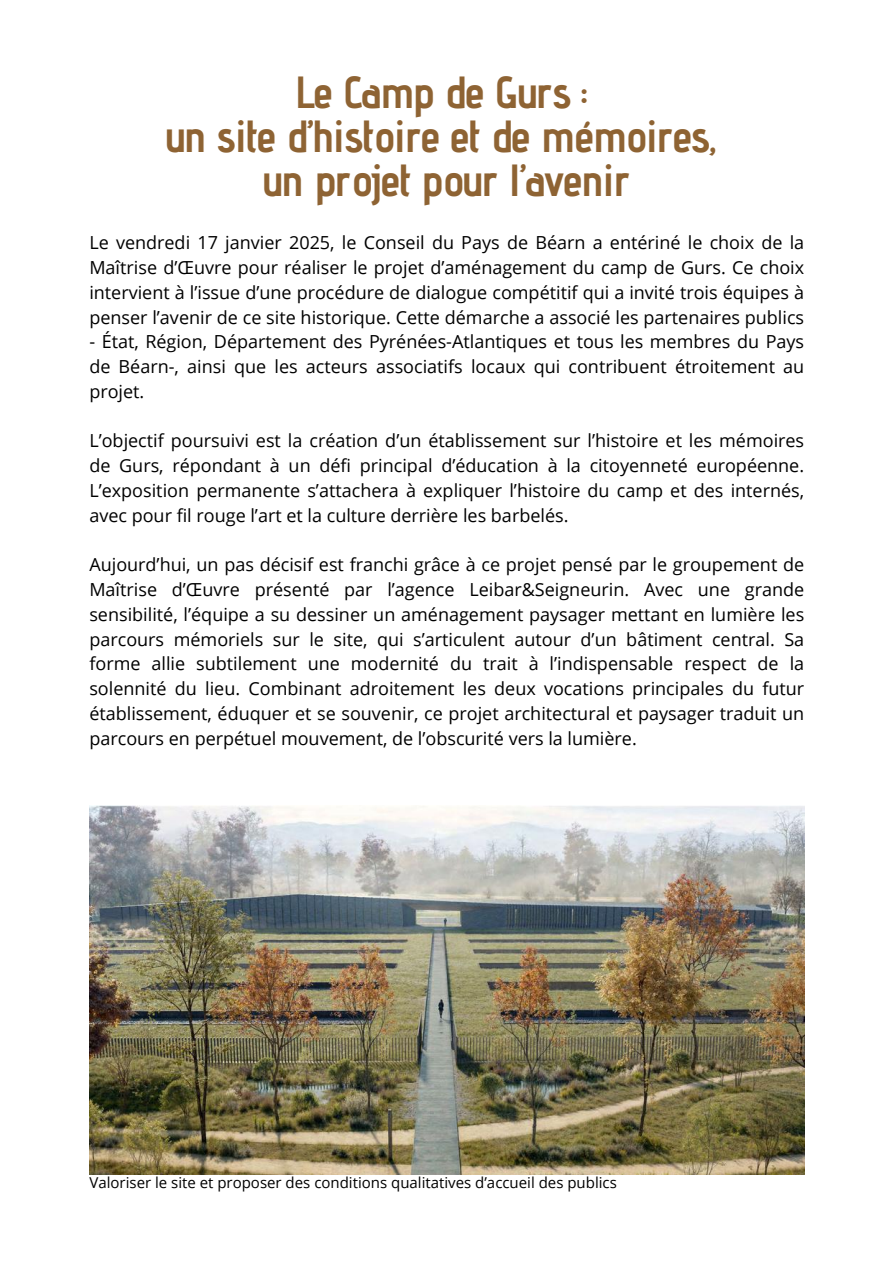
<style>
.page{position:relative;width:894px;height:1264px;background:#fff}
.page>*{position:absolute;margin:0;border:0;box-sizing:border-box;transform-origin:0 0}
.t1{font:700 45px/43.8px "Advent Pro";letter-spacing:-.03em;color:#8e6333;text-align:center}
.t2{font:18px/24.8px "Open Sans";color:#000;text-align:justify}
.t3{font:15px "Open Sans";color:#000}
</style>
<div class="page">
<img style="left:89px;top:805px;width:715px;height:369px">
<h1 class="t1" style="left:165px;top:70px;width:553px">Le Camp de Gurs :<br>un site d’histoire et de mémoires, un projet pour l’avenir</h1>
<p class="t2" style="left:89px;top:230px;width:716px">Le vendredi 17 janvier 2025, le Conseil du Pays de Béarn a entériné le choix de la Maîtrise d’Œuvre pour réaliser le projet d’aménagement du camp de Gurs. Ce choix intervient à l’issue d’une procédure de dialogue compétitif qui a invité trois équipes à penser l’avenir de ce site historique. Cette démarche a associé les partenaires publics</p>
<p class="t2" style="left:89px;top:329px;width:716px">- État, Région, Département des Pyrénées-Atlantiques et tous les membres du Pays de Béarn-, ainsi que les acteurs associatifs locaux qui contribuent étroitement au projet.</p>
<p class="t2" style="left:89px;top:428px;width:716px">L’objectif poursuivi est la création d’un établissement sur l’histoire et les mémoires de Gurs, répondant à un défi principal d’éducation à la citoyenneté européenne.<br>L’exposition permanente s’attachera à expliquer l’histoire du camp et des internés, avec pour fil rouge l’art et la culture derrière les barbelés.</p>
<p class="t2" style="left:89px;top:552px;width:716px">Aujourd’hui, un pas décisif est franchi grâce à ce projet pensé par le groupement de Maîtrise d’Œuvre présenté par l’agence Leibar&amp;Seigneurin. Avec une grande sensibilité, l’équipe a su dessiner un aménagement paysager mettant en lumière les parcours mémoriels sur le site, qui s’articulent autour d’un bâtiment central. Sa forme allie subtilement une modernité du trait à l’indispensable respect de la solennité du lieu. Combinant adroitement les deux vocations principales du futur établissement, éduquer et se souvenir, ce projet architectural et paysager traduit un parcours en perpétuel mouvement, de l’obscurité vers la lumière.</p>
<p class="t3" style="left:89px;top:1172px;width:529px">Valoriser le site et proposer des conditions qualitatives d’accueil des publics</p>
</div>
